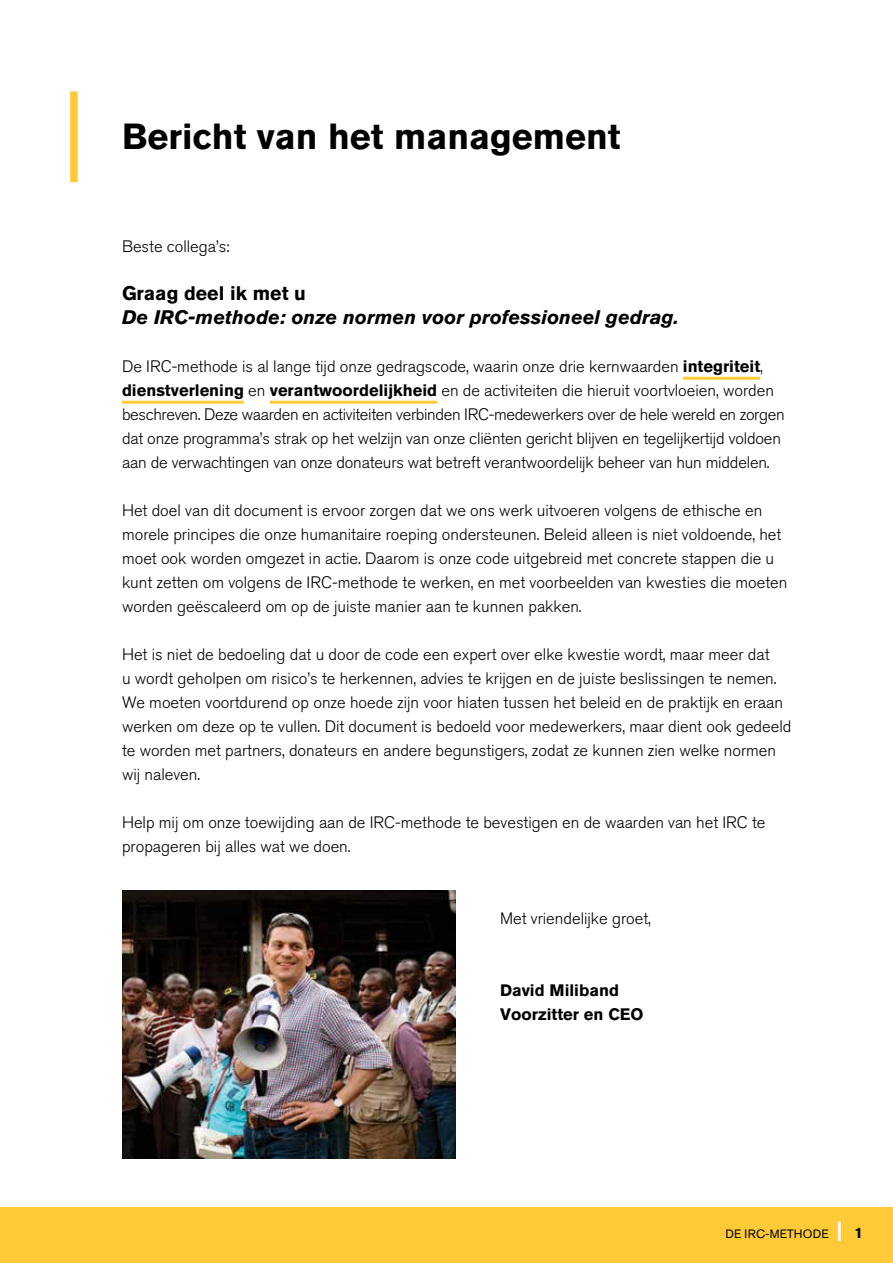
<style>
.page{position:relative;width:893px;height:1263px;background:#fff}
.page>*{position:absolute;margin:0;border:0;box-sizing:border-box;transform-origin:0 0}
.t1{font:700 36px "Akzidenz Grotesk BE";color:#000}
.t2{font:italic 700 19.5px "Akzidenz Grotesk BE";color:#000}
.t3{font:700 19.5px "Akzidenz Grotesk BE";color:#000}
.t4{font:300 16.5px/24px "Akzidenz Grotesk BE";color:#000}
.t5{font:700 16.5px/24px "Akzidenz Grotesk BE";color:#000}
.t6{font:12px "Akzidenz Grotesk BE";letter-spacing:.02em;color:#000}
.s1{font-weight:700}
.s2{font-weight:700;font-size:21px;color:#fff}
.s3{font-weight:700;font-size:15px}
</style>
<div class="page">
<div style="left:0;top:1207px;width:893px;height:56px;background:#ffca38"></div>
<hr style="left:683px;top:377px;width:77px;height:3px;background:#ffca38">
<hr style="left:122px;top:401px;width:122px;height:3px;background:#ffca38">
<hr style="left:270px;top:401px;width:167px;height:3px;background:#ffca38">
<div style="left:70px;top:91px;width:8px;height:91px;background:#ffca38"></div>
<img style="left:123px;top:890px;width:332px;height:268px">
<h1 class="t1" style="left:122px;top:115px;width:500px">Bericht van het management</h1>
<p class="t4" style="left:122px;top:235px;width:109px">Beste collega’s:</p>
<p class="t3" style="left:122px;top:282px;width:186px">Graag deel ik met u</p>
<p class="t2" style="left:122px;top:306px;width:558px">De IRC-methode: onze normen voor professioneel gedrag.</p>
<p class="t4" style="left:122px;top:355px;width:664px">De IRC-methode is al lange tijd onze gedragscode, waarin onze drie kernwaarden <span class="s1">integriteit</span>, <span class="s1">dienstverlening</span> en <span class="s1">verantwoordelijkheid</span> en de activiteiten die hieruit voortvloeien, worden beschreven. Deze waarden en activiteiten verbinden IRC-medewerkers over de hele wereld en zorgen dat onze programma’s strak op het welzijn van onze cliënten gericht blijven en tegelijkertijd voldoen aan de verwachtingen van onze donateurs wat betreft verantwoordelijk beheer van hun middelen.</p>
<p class="t4" style="left:122px;top:499px;width:667px">Het doel van dit document is ervoor zorgen dat we ons werk uitvoeren volgens de ethische en morele principes die onze humanitaire roeping ondersteunen. Beleid alleen is niet voldoende, het moet ook worden omgezet in actie. Daarom is onze code uitgebreid met concrete stappen die u kunt zetten om volgens de IRC-methode te werken, en met voorbeelden van kwesties die moeten worden geëscaleerd om op de juiste manier aan te kunnen pakken.</p>
<p class="t4" style="left:122px;top:643px;width:671px">Het is niet de bedoeling dat u door de code een expert over elke kwestie wordt, maar meer dat<br>u wordt geholpen om risico’s te herkennen, advies te krijgen en de juiste beslissingen te nemen.<br>We moeten voortdurend op onze hoede zijn voor hiaten tussen het beleid en de praktijk en eraan werken om deze op te vullen. Dit document is bedoeld voor medewerkers, maar dient ook gedeeld te worden met partners, donateurs en andere begunstigers, zodat ze kunnen zien welke normen wij naleven.</p>
<p class="t4" style="left:122px;top:811px;width:645px">Help mij om onze toewijding aan de IRC-methode te bevestigen en de waarden van het IRC te propageren bij alles wat we doen.</p>
<p class="t4" style="left:500px;top:907px;width:152px">Met vriendelijke groet,</p>
<p class="t5" style="left:500px;top:979px;width:145px">David Miliband<br>Voorzitter en CEO</p>
<p class="t6" style="left:725px;top:1226px;width:139px">DE IRC-METHODE <span class="s2">|</span> <span class="s3">1</span></p>
</div>
